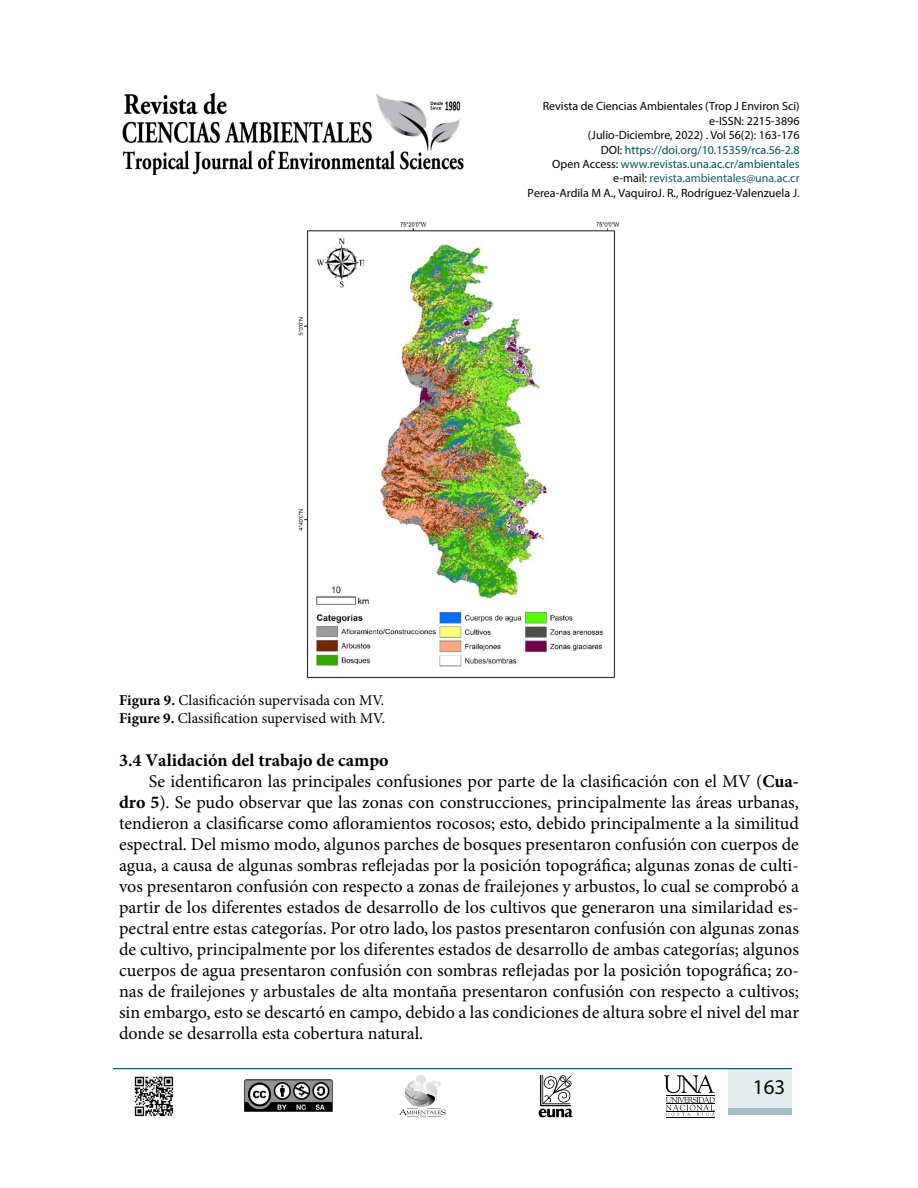
<style>
.page{position:relative;width:918px;height:1188px;background:#fff}
.page>*{position:absolute;margin:0;border:0;box-sizing:border-box;transform-origin:0 0}
.t1{font:21px "Myriad Pro";color:#000}
.t2{font:18px "Minion Pro";color:#000}
.t3{font:700 18px "Minion Pro";color:#000}
.t4{font:15px/18px "Minion Pro";color:#000}
.t5{font:12px/14.4px "Myriad Pro";color:#000;text-align:right}
.s1{color:#00534d}
.s2{color:#195f5a}
.s3{font-weight:700}
</style>
<div class="page">
<svg style="left:539px;top:1075px;width:34px;height:42px"></svg>
<div style="left:416px;top:1075px;width:10px;height:9px;background:#e2e2e2;border-radius:50%"></div>
<svg style="left:399px;top:1081px;width:47px;height:36px"></svg>
<hr style="left:666px;top:1117px;width:48px;height:1px;background:#000">
<svg style="left:664px;top:1075px;width:51px;height:41px"></svg>
<hr style="left:113px;top:1068px;width:679px;height:1px;background:#00534d">
<div style="left:729px;top:1068px;width:63px;height:46px;background:#e6eeed"></div>
<div style="left:729px;top:1108px;width:63px;height:6px;background:#a1bfbd"></div>
<img style="left:244px;top:1080px;width:89px;height:31px">
<img style="left:134px;top:1076px;width:40px;height:41px">
<img style="left:122px;top:92px;width:342px;height:83px">
<img style="left:299px;top:222px;width:320px;height:456px">
<p class="t5" style="left:528px;top:99px;width:273px">Revista de Ciencias Ambientales (Trop J Environ Sci) e-ISSN: 2215-3896<br>(Julio-Diciembre, 2022) . Vol 56(2): 163-176<br>DOI: <span class="s1">https://doi.org/10.15359/rca.56-2.8<br></span>Open Access: <span class="s1">www.revistas.una.ac.cr/ambientales </span>e-mail: <span class="s2">revista.ambientales@una.ac.cr<br></span>Perea-Ardila M A., VaquiroJ. R., Rodríguez-Valenzuela J.</p>
<p class="t4" style="left:119px;top:691px;width:268px"><span class="s3">Figura 9.</span> Clasificación supervisada con MV.<br><span class="s3">Figure 9.</span> Classification supervised with MV.</p>
<p class="t3" style="left:119px;top:747px;width:271px">3.4 Validación del trabajo de campo</p>
<p class="t2" style="left:149px;top:769px;width:652px">Se identificaron las principales confusiones por parte de la clasificación con el MV (<span class="s3">Cua-</span></p>
<p class="t2" style="left:119px;top:790px;width:681px"><span class="s3">dro 5</span>). Se pudo observar que las zonas con construcciones, principalmente las áreas urbanas,</p>
<p class="t2" style="left:119px;top:811px;width:681px">tendieron a clasificarse como afloramientos rocosos; esto, debido principalmente a la similitud</p>
<p class="t2" style="left:119px;top:832px;width:681px">espectral. Del mismo modo, algunos parches de bosques presentaron confusión con cuerpos de</p>
<p class="t2" style="left:119px;top:853px;width:681px">agua, a causa de algunas sombras reflejadas por la posición topográfica; algunas zonas de culti-</p>
<p class="t2" style="left:119px;top:874px;width:681px">vos presentaron confusión con respecto a zonas de frailejones y arbustos, lo cual se comprobó a</p>
<p class="t2" style="left:119px;top:895px;width:681px">partir de los diferentes estados de desarrollo de los cultivos que generaron una similaridad es-</p>
<p class="t2" style="left:119px;top:916px;width:681px">pectral entre estas categorías. Por otro lado, los pastos presentaron confusión con algunas zonas</p>
<p class="t2" style="left:119px;top:937px;width:681px">de cultivo, principalmente por los diferentes estados de desarrollo de ambas categorías; algunos</p>
<p class="t2" style="left:119px;top:958px;width:681px">cuerpos de agua presentaron confusión con sombras reflejadas por la posición topográfica; zo-</p>
<p class="t2" style="left:119px;top:979px;width:681px">nas de frailejones y arbustales de alta montaña presentaron confusión con respecto a cultivos;</p>
<p class="t2" style="left:119px;top:1000px;width:681px">sin embargo, esto se descartó en campo, debido a las condiciones de altura sobre el nivel del mar</p>
<p class="t2" style="left:119px;top:1021px;width:306px">donde se desarrolla esta cobertura natural.</p>
<p class="t1" style="left:753px;top:1074px;width:34px">163</p>
</div>
